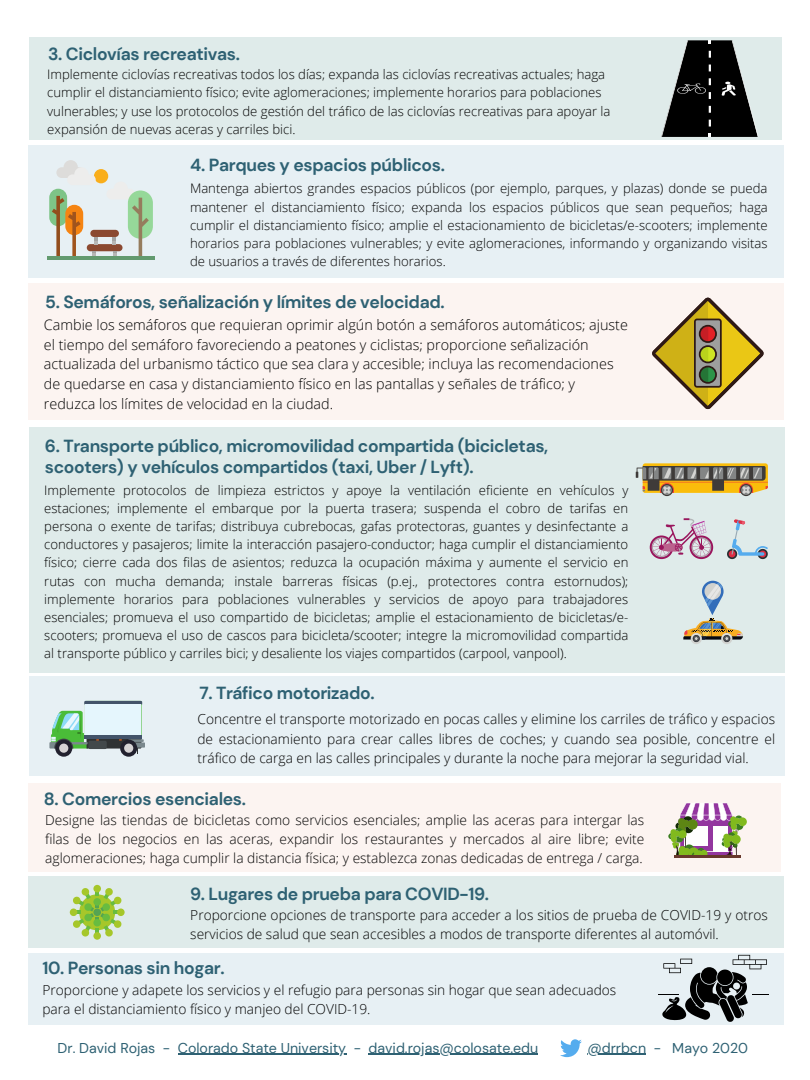
<style>
.page{position:relative;width:810px;height:1080px;background:#fff}
.page>*{position:absolute;margin:0;border:0;box-sizing:border-box;transform-origin:0 0}
.t1{font:700 17.5px/21px "DM Sans";letter-spacing:-.02em;color:#2e6173}
.t2{font:300 14.38px/19.9px "Open Sans";color:#000}
.t3{font:14.25px "DM Sans";color:#2e6173}
.t4{font:300 13.75px/19.2px "Open Sans";color:#000;text-align:justify}
.t5{font:300 13.12px/18.2px "Open Sans";color:#000;text-align:justify}
</style>
<div class="page">
<div style="left:29px;top:676px;width:755px;height:100px;background:#e7f0f4"></div>
<div style="left:28px;top:783px;width:753px;height:88px;background:#fcf4f1"></div>
<div style="left:28px;top:876px;width:755px;height:71px;background:#dfebea"></div>
<div style="left:29px;top:427px;width:755px;height:245px;background:#dfebea"></div>
<div style="left:29px;top:953px;width:755px;height:71px;background:#e7f0f4"></div>
<svg style="left:668px;top:803px;width:79px;height:52px"></svg>
<hr style="left:674px;top:855px;width:67px;height:2px;background:#67382c">
<svg style="left:636px;top:463px;width:132px;height:33px;background:#aa945c"></svg>
<svg style="left:727px;top:519px;width:41px;height:40px"></svg>
<svg style="left:650px;top:518px;width:63px;height:41px"></svg>
<div style="left:691px;top:633px;width:11px;height:11px;background:#d1d2cf;border-radius:50%"></div>
<div style="left:721px;top:633px;width:11px;height:11px;background:#d1d2cf;border-radius:50%"></div>
<svg style="left:683px;top:581px;width:60px;height:61px"></svg>
<svg style="left:55px;top:740px;width:17px;height:17px"></svg>
<div style="left:130px;top:742px;width:15px;height:6px;background:#7a888d"></div>
<hr style="left:128px;top:739px;width:16px;height:3px;background:#7a888d">
<svg style="left:120px;top:740px;width:17px;height:17px"></svg>
<svg style="left:49px;top:701px;width:94px;height:53px"></svg>
<hr style="left:84px;top:735px;width:58px;height:4px;background:#43546a">
<div style="left:93px;top:885px;width:8px;height:7px;background:#a6c72a;border-radius:50%"></div>
<div style="left:70px;top:909px;width:7px;height:7px;background:#a6c72a;border-radius:50%"></div>
<svg style="left:93px;top:932px;width:8px;height:8px"></svg>
<div style="left:117px;top:909px;width:8px;height:7px;background:#a6c72a;border-radius:50%"></div>
<svg style="left:72px;top:888px;width:50px;height:49px"></svg>
<svg style="left:658px;top:955px;width:111px;height:67px"></svg>
<div style="left:30px;top:37px;width:752px;height:103px;background:#dfebea"></div>
<div style="left:28px;top:145px;width:755px;height:133px;background:#e7f0f4"></div>
<div style="left:28px;top:283px;width:755px;height:137px;background:#fcf4f1"></div>
<div style="left:94px;top:169px;width:14px;height:14px;background:#f9ae1b;border-radius:50%"></div>
<div style="left:87px;top:244px;width:36px;height:7px;background:#8b4930;border-radius:4px"></div>
<svg style="left:94px;top:237px;width:4px;height:7px"></svg>
<div style="left:49px;top:189px;width:18px;height:37px;background:#7ec487;border-radius:9px"></div>
<div style="left:65px;top:205px;width:18px;height:30px;background:#f58412;border-radius:9px"></div>
<svg style="left:56px;top:160px;width:40px;height:21px"></svg>
<div style="left:128px;top:191px;width:25px;height:48px;background:#96d899;border-radius:13px"></div>
<svg style="left:52px;top:196px;width:29px;height:61px"></svg>
<div style="left:90px;top:230px;width:29px;height:7px;background:#8b4930;border-radius:4px"></div>
<svg style="left:92px;top:251px;width:4px;height:6px"></svg>
<svg style="left:106px;top:190px;width:43px;height:67px"></svg>
<hr style="left:47px;top:257px;width:108px;height:3px;background:#629a6e">
<svg style="left:661px;top:40px;width:97px;height:97px"></svg>
<svg style="left:652px;top:298px;width:112px;height:111px"></svg>
<svg style="left:560px;top:1039px;width:22px;height:18px"></svg>
<hr style="left:178px;top:1053px;width:168px;height:2px;background:#2e6173">
<hr style="left:369px;top:1053px;width:169px;height:2px;background:#2e6173">
<hr style="left:587px;top:1053px;width:59px;height:2px;background:#2e6173">
<h1 class="t1" style="left:48px;top:43px;width:193px">3. Ciclovías recreativas.</h1>
<p class="t5" style="left:47px;top:65px;width:565px;text-align:left">Implemente ciclovías recreativas todos los días; expanda las ciclovías recreativas actuales; haga cumplir el distanciamiento físico; evite aglomeraciones; implemente horarios para poblaciones vulnerables; y use los protocolos de gestión del tráfico de las ciclovías recreativas para apoyar la expansión de nuevas aceras y carriles bici.</p>
<h1 class="t1" style="left:190px;top:154px;width:256px">4. Parques y espacios públicos.</h1>
<p class="t5" style="left:190px;top:179px;width:579px">Mantenga abiertos grandes espacios públicos (por ejemplo, parques, y plazas) donde se pueda mantener el distanciamiento físico; expanda los espacios públicos que sean pequeños; haga cumplir el distanciamiento físico; amplie el estacionamiento de bicicletas/e-scooters; implemente horarios para poblaciones vulnerables; y evite aglomeraciones, informando y organizando visitas de usuarios a través de diferentes horarios.</p>
<h1 class="t1" style="left:45px;top:292px;width:401px">5. Semáforos, señalización y límites de velocidad.</h1>
<p class="t2" style="left:44px;top:314px;width:586px">Cambie los semáforos que requieran oprimir algún botón a semáforos automáticos; ajuste el tiempo del semáforo favoreciendo a peatones y ciclistas; proporcione señalización actualizada del urbanismo táctico que sea clara y accesible; incluya las recomendaciones de quedarse en casa y distanciamiento físico en las pantallas y señales de tráfico; y reduzca los límites de velocidad en la ciudad.</p>
<h1 class="t1" style="left:45px;top:436px;width:505px">6. Transporte público, micromovilidad compartida (bicicletas, scooters) y vehículos compartidos (taxi, Uber / Lyft).</h1>
<p class="t5" style="left:44px;top:481px;width:586px">Implemente protocolos de limpieza estrictos y apoye la ventilación eficiente en vehículos y estaciones; implemente el embarque por la puerta trasera; suspenda el cobro de tarifas en persona o exente de tarifas; distribuya cubrebocas, gafas protectoras, guantes y desinfectante a conductores y pasajeros; limite la interacción pasajero-conductor; haga cumplir el distanciamiento físico; cierre cada dos filas de asientos; reduzca la ocupación máxima y aumente el servicio en rutas con mucha demanda; instale barreras físicas (p.ej., protectores contra estornudos); implemente horarios para poblaciones vulnerables y servicios de apoyo para trabajadores esenciales; promueva el uso compartido de bicicletas; amplie el estacionamiento de bicicletas/e&shy;scooters; promueva el uso de cascos para bicicleta/scooter; integre la micromovilidad compartida al transporte público y carriles bici; y desaliente los viajes compartidos (carpool, vanpool).</p>
<h1 class="t1" style="left:199px;top:683px;width:177px">7. Tráfico motorizado.</h1>
<p class="t4" style="left:197px;top:709px;width:579px">Concentre el transporte motorizado en pocas calles y elimine los carriles de tráfico y espacios de estacionamiento para crear calles libres de coches; y cuando sea posible, concentre el tráfico de carga en las calles principales y durante la noche para mejorar la seguridad vial.</p>
<h1 class="t1" style="left:44px;top:789px;width:204px">8. Comercios esenciales.</h1>
<p class="t4" style="left:45px;top:810px;width:601px">Designe las tiendas de bicicletas como servicios esenciales; amplie las aceras para intergar las filas de los negocios en las aceras, expandir los restaurantes y mercados al aire libre; evite aglomeraciones; haga cumplir la distancia física; y establezca zonas dedicadas de entrega / carga.</p>
<h1 class="t1" style="left:190px;top:883px;width:301px">9. Lugares de prueba para COVID-19.</h1>
<p class="t4" style="left:190px;top:905px;width:579px">Proporcione opciones de transporte para acceder a los sitios de prueba de COVID-19 y otros servicios de salud que sean accesibles a modos de transporte diferentes al automóvil.</p>
<h1 class="t1" style="left:42px;top:958px;width:184px">10. Personas sin hogar.</h1>
<p class="t4" style="left:42px;top:980px;width:575px">Proporcione y adapete los servicios y el refugio para personas sin hogar que sean adecuados para el distanciamiento físico y manjeo del COVID-19.</p>
<p class="t3" style="left:58px;top:1038px;width:482px">Dr. David Rojas - Colorado State University - david.rojas@colosate.edu</p>
<p class="t3" style="left:587px;top:1038px;width:162px">@drrbcn - Mayo 2020</p>
</div>
